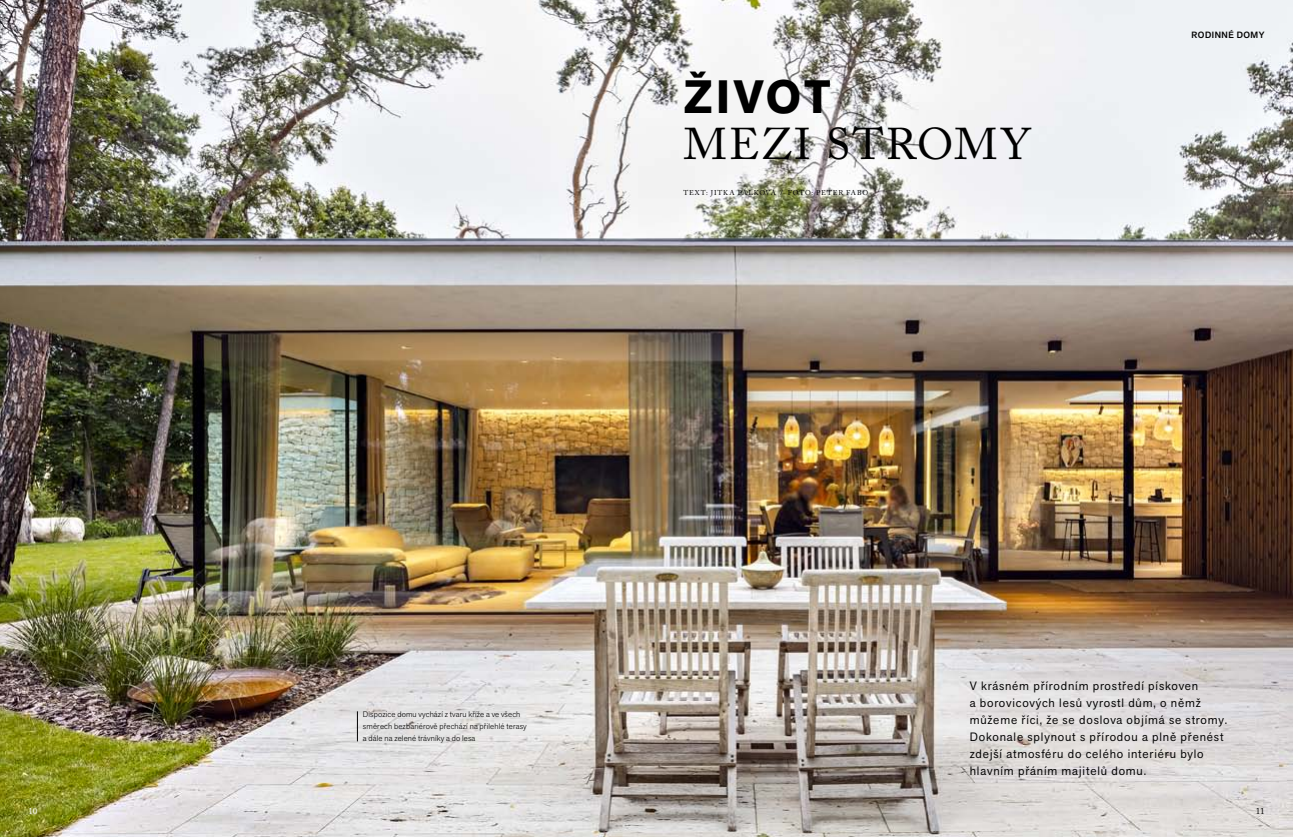
<style>
.page{position:relative;width:1293px;height:837px;background:#fff}
.page>*{position:absolute;margin:0;border:0;box-sizing:border-box;transform-origin:0 0}
.t1{font:700 46.3px "Akzid Grtsk Next";letter-spacing:.065em;color:#000}
.t2{font:44.1px "Adobe Caslon Pro";letter-spacing:.05em;color:#000}
.t3{font:12px/17px "Akzid Grtsk Next";letter-spacing:.07em;color:#000}
.t4{font:500 9px "Akzid Grtsk Next";letter-spacing:.055em;color:#000}
.t5{font:9px "Adobe Caslon Pro";color:#fff}
.t6{font:9px "Adobe Caslon Pro";color:#000}
.t7{font:300 8px/12px "Akzid Grtsk Next";letter-spacing:.02em;color:#000}
.t8{font:7px "Adobe Caslon Pro";letter-spacing:.12em;color:#000}
</style>
<div class="page">
<img style="left:0;top:0;width:1293px;height:836px">
<hr style="left:357px;top:711px;width:1px;height:30px;background:#000">
<h1 class="t1" style="left:683px;top:66px;width:149px">Život</h1>
<h2 class="t2" style="left:683px;top:118px;width:348px">MEZI STROMY</h2>
<p class="t8" style="left:683px;top:188px;width:186px">TEXT: JITKA PÁLKOVÁ / FOTO: PETER FABO</p>
<p class="t4" style="left:1191px;top:29px;width:74px">RODINNÉ DOMY</p>
<p class="t7" style="left:363px;top:708px;width:165px">Dispozice domu vychází z tvaru kříže a ve všech směrech bezbariérově přechází na přilehlé terasy a dále na zelené trávníky a do lesa</p>
<p class="t3" style="left:969px;top:677px;width:259px">V krásném přírodním prostředí pískoven<br>a borovicových lesů vyrostl dům, o němž můžeme říci, že se doslova objímá se stromy.<br>Dokonale splynout s přírodou a plně přenést zdejší atmosféru do celého interiéru bylo hlavním přáním majitelů domu.</p>
<p class="t5" style="left:28px;top:805px;width:10px">10</p>
<p class="t6" style="left:1255px;top:805px;width:10px">11</p>
</div>
